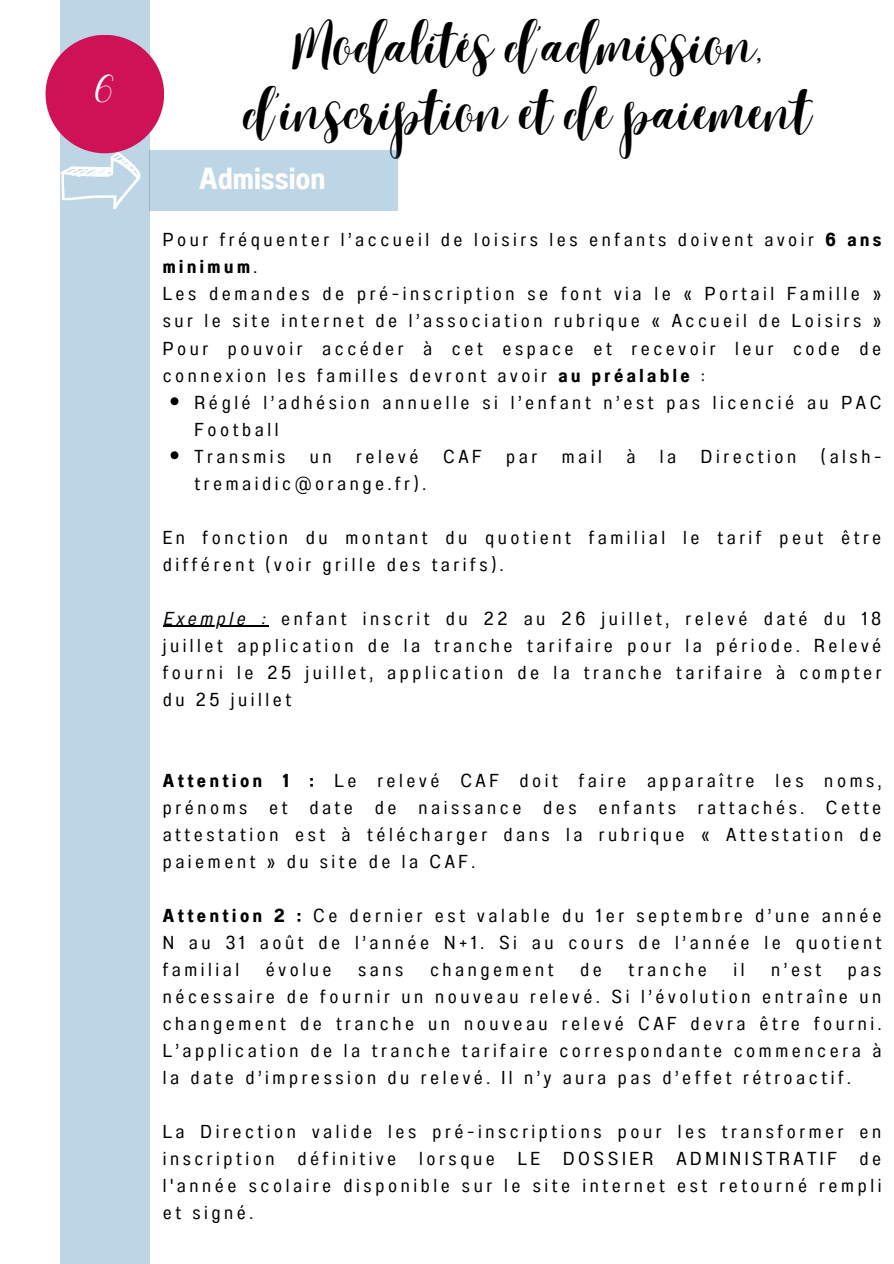
<style>
.page{position:relative;width:894px;height:1264px;background:#fff}
.page>*{position:absolute;margin:0;border:0;box-sizing:border-box;transform-origin:0 0}
.t1{font:300 48px/66.3px "Best";color:#000;text-align:center}
.t2{font:47.1px "Daydream";color:#fff}
.t3{font:30.45px "Anantason Bold Wd 75";color:#fdfefd}
.t4{font:18.75px/27px "Anantason Wd 75";letter-spacing:.19em;color:#000;text-align:justify}
.s1{font-family:"Anantason Bold Wd 75"}
.s2{font-family:"Anantason Wd 75 It"}
</style>
<div class="page">
<div style="left:60px;top:0;width:89px;height:1263px;background:#bed5e6"></div>
<div style="left:149px;top:151px;width:248px;height:60px;background:#bed5e6"></div>
<svg style="left:60px;top:152px;width:81px;height:57px"></svg>
<svg style="left:170px;top:397px;width:8px;height:8px"></svg>
<svg style="left:170px;top:451px;width:8px;height:8px"></svg>
<hr style="left:163px;top:625px;width:105px;height:2px;background:#000">
<div style="left:46px;top:35px;width:118px;height:118px;background:#cf1256;border-radius:50%"></div>
<p class="t2" style="left:95px;top:60px;width:20px">6</p>
<h1 class="t1" style="left:244px;top:13px;width:569px">Modalités d'admission, d'inscription et de paiement</h1>
<p class="t3" style="left:199px;top:161px;width:128px">Admission</p>
<p class="t4" style="left:163px;top:226px;width:720px">Pour fréquenter l’accueil de loisirs les enfants doivent avoir <span class="s1">6 ans minimum</span>.</p>
<h2 class="t4" style="left:163px;top:280px;width:720px">Les demandes de pré-inscription se font via le « Portail Famille » sur le site internet de l’association rubrique « Accueil de Loisirs » Pour pouvoir accéder à cet espace et recevoir leur code de connexion les familles devront avoir <span class="s1">au préalable</span> :</h2>
<p class="t4" style="left:194px;top:388px;width:688px">Réglé l’adhésion annuelle si l’enfant n’est pas licencié au PAC<br>Football</p>
<p class="t4" style="left:194px;top:442px;width:92px">Transmis</p>
<p class="t4" style="left:310px;top:442px;width:23px">un</p>
<p class="t4" style="left:356px;top:442px;width:64px">relevé</p>
<p class="t4" style="left:443px;top:442px;width:40px">CAF</p>
<p class="t4" style="left:506px;top:442px;width:32px">par</p>
<p class="t4" style="left:561px;top:442px;width:42px">mail</p>
<p class="t4" style="left:626px;top:442px;width:11px">à</p>
<p class="t4" style="left:659px;top:442px;width:18px">la</p>
<p class="t4" style="left:700px;top:442px;width:97px">Direction</p>
<p class="t4" style="left:820px;top:442px;width:62px">(alsh-</p>
<p class="t4" style="left:194px;top:469px;width:233px">tremaidic@orange.fr).</p>
<p class="t4" style="left:163px;top:523px;width:720px">En fonction du montant du quotient familial le tarif peut être différent (voir grille des tarifs).</p>
<p class="t4" style="left:163px;top:604px;width:720px"><span class="s2">Exemple :</span> enfant inscrit du 22 au 26 juillet, relevé daté du 18 juillet application de la tranche tarifaire pour la période. Relevé fourni le 25 juillet, application de la tranche tarifaire à compter du 25 juillet</p>
<p class="t4" style="left:163px;top:766px;width:720px"><span class="s1">Attention 1 :</span> Le relevé CAF doit faire apparaître les noms, prénoms et date de naissance des enfants rattachés. Cette attestation est à télécharger dans la rubrique « Attestation de paiement » du site de la CAF.</p>
<p class="t4" style="left:163px;top:901px;width:720px"><span class="s1">Attention 2 :</span> Ce dernier est valable du 1er septembre d’une année N au 31 août de l’année N+1. Si au cours de l’année le quotient familial</p>
<p class="t4" style="left:266px;top:955px;width:67px">évolue</p>
<p class="t4" style="left:358px;top:955px;width:47px">sans</p>
<p class="t4" style="left:430px;top:955px;width:125px">changement</p>
<p class="t4" style="left:580px;top:955px;width:23px">de</p>
<p class="t4" style="left:628px;top:955px;width:80px">tranche</p>
<p class="t4" style="left:733px;top:955px;width:13px">il</p>
<p class="t4" style="left:771px;top:955px;width:51px">n’est</p>
<p class="t4" style="left:163px;top:955px;width:720px;text-indent:685px">pas nécessaire de fournir un nouveau relevé. Si l’évolution entraîne un changement de tranche un nouveau relevé CAF devra être fourni.<br>L’application de la tranche tarifaire correspondante commencera à la date d’impression du relevé. Il n’y aura pas d’effet rétroactif.</p>
<p class="t4" style="left:163px;top:1117px;width:720px">La Direction valide les pré-inscriptions pour les transformer en inscription définitive lorsque LE DOSSIER ADMINISTRATIF de l'année scolaire disponible sur le site internet est retourné rempli et signé.</p>
</div>
